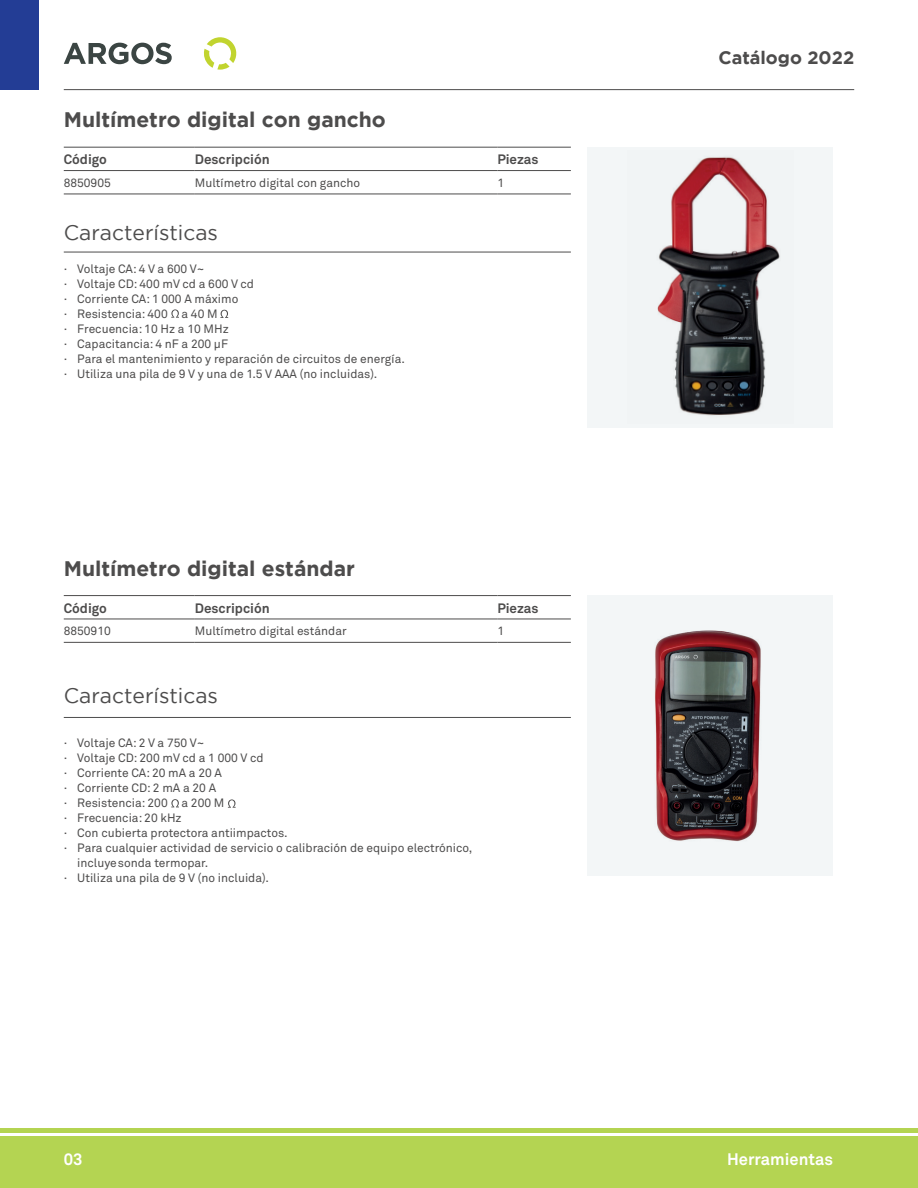
<style>
.page{position:relative;width:918px;height:1188px;background:#fff}
.page>*{position:absolute;margin:0;border:0;box-sizing:border-box;transform-origin:0 0}
.t1{font:700 21px "Gotham";color:#4d4c4c}
.t2{font:21px "Gotham";color:#4d4c4c}
.t3{font:700 18px "Gotham";color:#4d4c4c}
.t4{font:700 16.5px "Akkurat Pro";color:#fff}
.t5{font:700 13.5px "Akkurat Pro";color:#4d4c4c}
.t6{font:12px/15px "Akkurat Pro";color:#4d4c4c}
</style>
<div class="page">
<hr style="left:64px;top:89px;width:790px;height:1px;background:#4d4c4c">
<svg style="left:204px;top:37px;width:33px;height:33px"></svg>
<svg style="left:64px;top:43px;width:108px;height:21px"></svg>
<div style="left:0;top:1137px;width:918px;height:51px;background:#b4d452"></div>
<div style="left:0;top:1128px;width:918px;height:5px;background:#b4d452"></div>
<div style="left:0;top:0;width:38px;height:89px;background:#233d95"></div>
<div style="left:588px;top:595px;width:245px;height:281px;background:#f3f6f7"></div>
<hr style="left:64px;top:717px;width:507px;height:1px;background:#4d4c4c">
<img style="left:655px;top:630px;width:106px;height:212px">
<hr style="left:64px;top:642px;width:131px;height:1px;background:#4d4c4c">
<hr style="left:195px;top:642px;width:302px;height:1px;background:#4d4c4c">
<hr style="left:497px;top:642px;width:74px;height:1px;background:#4d4c4c">
<hr style="left:64px;top:595px;width:131px;height:1px;background:#4d4c4c">
<hr style="left:195px;top:595px;width:302px;height:1px;background:#4d4c4c">
<hr style="left:497px;top:595px;width:74px;height:1px;background:#4d4c4c">
<hr style="left:64px;top:619px;width:131px;height:1px;background:#4d4c4c">
<hr style="left:195px;top:619px;width:302px;height:1px;background:#4d4c4c">
<hr style="left:497px;top:619px;width:74px;height:1px;background:#4d4c4c">
<svg style="left:171px;top:799px;width:8px;height:8px"></svg>
<svg style="left:228px;top:799px;width:8px;height:9px"></svg>
<div style="left:588px;top:147px;width:245px;height:280px;background:#f3f6f7"></div>
<hr style="left:64px;top:252px;width:507px;height:1px;background:#4d4c4c">
<img style="left:657px;top:156px;width:123px;height:260px">
<hr style="left:64px;top:194px;width:131px;height:1px;background:#4d4c4c">
<hr style="left:195px;top:194px;width:302px;height:1px;background:#4d4c4c">
<hr style="left:497px;top:194px;width:74px;height:1px;background:#4d4c4c">
<hr style="left:64px;top:147px;width:131px;height:1px;background:#4d4c4c">
<hr style="left:195px;top:147px;width:302px;height:1px;background:#4d4c4c">
<hr style="left:497px;top:147px;width:74px;height:1px;background:#4d4c4c">
<hr style="left:64px;top:170px;width:131px;height:1px;background:#4d4c4c">
<hr style="left:195px;top:170px;width:302px;height:1px;background:#4d4c4c">
<hr style="left:497px;top:170px;width:74px;height:1px;background:#4d4c4c">
<svg style="left:171px;top:309px;width:8px;height:9px"></svg>
<svg style="left:220px;top:310px;width:8px;height:8px"></svg>
<h1 class="t1" style="left:64px;top:107px;width:324px">Multímetro digital con gancho</h1>
<p class="t5" style="left:64px;top:151px;width:45px">Código</p>
<p class="t5" style="left:195px;top:151px;width:76px">Descripción</p>
<p class="t5" style="left:497px;top:151px;width:43px">Piezas</p>
<p class="t6" style="left:64px;top:176px;width:49px">8850905</p>
<p class="t6" style="left:195px;top:176px;width:167px">Multímetro digital con gancho</p>
<p class="t6" style="left:497px;top:176px;width:8px">1</p>
<h1 class="t2" style="left:64px;top:221px;width:156px">Características</h1>
<p class="t6" style="left:64px;top:262px;width:343px">· Voltaje CA: 4 V a 600 V~<br>· Voltaje CD: 400 mV cd a 600 V cd<br>· Corriente CA: 1 000 A máximo<br>· Resistencia: 400 a 40 M<br>· Frecuencia: 10 Hz a 10 MHz<br>· Capacitancia: 4 nF a 200 µF<br>· Para el mantenimiento y reparación de circuitos de energía. · Utiliza una pila de 9 V y una de 1.5 V AAA (no incluidas).</p>
<h1 class="t1" style="left:64px;top:556px;width:293px">Multímetro digital estándar</h1>
<p class="t5" style="left:64px;top:599px;width:45px">Código</p>
<p class="t5" style="left:195px;top:599px;width:76px">Descripción</p>
<p class="t5" style="left:497px;top:599px;width:43px">Piezas</p>
<p class="t6" style="left:64px;top:624px;width:49px">8850910</p>
<p class="t6" style="left:195px;top:624px;width:153px">Multímetro digital estándar</p>
<p class="t6" style="left:497px;top:624px;width:8px">1</p>
<h1 class="t2" style="left:64px;top:684px;width:156px">Características</h1>
<p class="t6" style="left:64px;top:736px;width:142px">· Voltaje CA: 2 V a 750 V~</p>
<p class="t6" style="left:64px;top:751px;width:201px">· Voltaje CD: 200 mV cd a 1 000 V cd</p>
<p class="t6" style="left:64px;top:766px;width:160px">· Corriente CA: 20 mA a 20 A</p>
<p class="t6" style="left:64px;top:781px;width:154px">· Corriente CD: 2 mA a 20 A</p>
<p class="t6" style="left:64px;top:796px;width:162px">· Resistencia: 200 a 200 M</p>
<p class="t6" style="left:64px;top:811px;width:119px">· Frecuencia: 20 kHz</p>
<p class="t6" style="left:64px;top:826px;width:225px">· Con cubierta protectora antiimpactos.</p>
<p class="t6" style="left:64px;top:841px;width:410px">· Para cualquier actividad de servicio o calibración de equipo electrónico,</p>
<p class="t6" style="left:77px;top:856px;width:132px">incluyesonda termopar.</p>
<p class="t6" style="left:64px;top:871px;width:207px">· Utiliza una pila de 9 V (no incluida).</p>
<h2 class="t3" style="left:718px;top:47px;width:137px">Catálogo 2022</h2>
<h3 class="t4" style="left:64px;top:1149px;width:20px">03</h3>
<h3 class="t4" style="left:727px;top:1149px;width:107px">Herramientas</h3>
</div>
